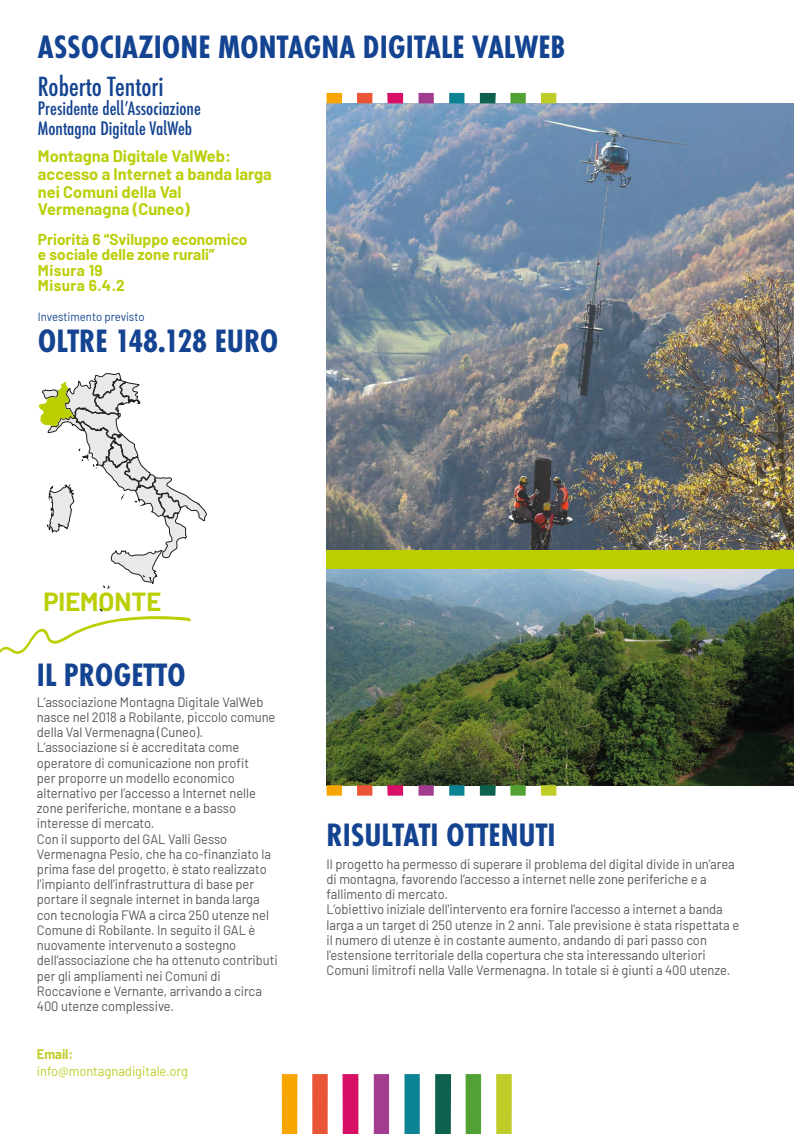
<style>
.page{position:relative;width:794px;height:1134px;background:#fff}
.page>*{position:absolute;margin:0;border:0;box-sizing:border-box;transform-origin:0 0}
.t1{font:700 29.8px "Futura Next Cn";color:#134391}
.t2{font:700 29.76px "Futura Next Cn";color:#134391}
.t3{font:500 25.6px "Futura Next Cn";color:#134391}
.t4{font:700 25.56px "Barlow";color:#bace00}
.t5{font:500 18px/19.6px "Futura Next Cn";color:#134391}
.t6{font:700 16.4px/17.6px "Barlow";color:#bbcf0a}
.t7{font:700 15.4px/15.6px "Barlow";color:#bbcf0a}
.t8{font:13.6px/15.2px "Barlow";color:#575756;scale:.95 1}
.t9{font:13.6px "Barlow";color:#c0cd28;scale:.95 1}
.t10{font:700 13.6px "Barlow";color:#c0cd28;scale:.95 1}
.t11{font:12px "Barlow";letter-spacing:-.005em;color:#12448e;scale:.95 1}
</style>
<div class="page">
<img style="left:326px;top:568px;width:468px;height:217px">
<img style="left:326px;top:103px;width:468px;height:447px">
<svg style="left:282px;top:1074px;width:15px;height:60px"></svg>
<svg style="left:312px;top:1074px;width:16px;height:60px"></svg>
<svg style="left:342px;top:1074px;width:16px;height:60px"></svg>
<div style="left:374px;top:1074px;width:15px;height:60px;background:#a23c8f"></div>
<div style="left:404px;top:1074px;width:16px;height:60px;background:#0c8392"></div>
<svg style="left:435px;top:1074px;width:16px;height:60px"></svg>
<svg style="left:465px;top:1074px;width:16px;height:60px"></svg>
<svg style="left:496px;top:1074px;width:16px;height:60px"></svg>
<svg style="left:326px;top:93px;width:16px;height:10px"></svg>
<svg style="left:357px;top:93px;width:15px;height:10px"></svg>
<svg style="left:387px;top:93px;width:16px;height:10px"></svg>
<div style="left:418px;top:93px;width:16px;height:10px;background:#a23c8f"></div>
<div style="left:449px;top:93px;width:15px;height:10px;background:#0c8392"></div>
<svg style="left:480px;top:93px;width:16px;height:10px"></svg>
<svg style="left:510px;top:93px;width:16px;height:10px"></svg>
<svg style="left:541px;top:93px;width:15px;height:10px"></svg>
<svg style="left:326px;top:785px;width:16px;height:11px"></svg>
<svg style="left:357px;top:785px;width:15px;height:11px"></svg>
<svg style="left:387px;top:785px;width:16px;height:11px"></svg>
<div style="left:418px;top:785px;width:16px;height:11px;background:#a23c8f"></div>
<div style="left:449px;top:785px;width:15px;height:11px;background:#0c8392"></div>
<svg style="left:480px;top:785px;width:16px;height:11px"></svg>
<svg style="left:510px;top:785px;width:16px;height:11px"></svg>
<svg style="left:541px;top:785px;width:15px;height:11px"></svg>
<svg style="left:39px;top:373px;width:168px;height:216px"></svg>
<svg style="left:0;top:609px;width:191px;height:45px"></svg>
<div style="left:326px;top:550px;width:468px;height:18px;background:#bace00"></div>
<h2 class="t2" style="left:38px;top:27px;width:529px">ASSOCIAZIONE MONTAGNA DIGITALE VALWEB</h2>
<h3 class="t3" style="left:38px;top:71px;width:127px">Roberto Tentori</h3>
<h3 class="t5" style="left:38px;top:99px;width:164px">Presidente dell’Associazione<br>Montagna Digitale ValWeb</h3>
<p class="t6" style="left:38px;top:146px;width:235px">Montagna Digitale ValWeb: accesso a Internet a banda larga nei Comuni della Val<br>Vermenagna (Cuneo)</p>
<p class="t7" style="left:38px;top:230px;width:211px">Priorità 6 “Sviluppo economico e sociale delle zone rurali”<br>Misura 19<br>Misura 6.4.2</p>
<h2 class="t2" style="left:38px;top:321px;width:242px">OLTRE 148.128 EURO</h2>
<p class="t11" style="left:38px;top:307px;width:114px">Investimento previsto</p>
<h3 class="t4" style="left:43px;top:583px;width:119px">PIEMONTE</h3>
<h1 class="t1" style="left:37px;top:655px;width:150px">IL PROGETTO</h1>
<p class="t8" style="left:37px;top:693px;width:255px">L’associazione Montagna Digitale ValWeb nasce nel 2018 a Robilante, piccolo comune della Val Vermenagna (Cuneo).<br>L’associazione si è accreditata come operatore di comunicazione non profit<br>per proporre un modello economico alternativo per l’accesso a Internet nelle zone periferiche, montane e a basso interesse di mercato.<br>Con il supporto del GAL Valli Gesso Vermenagna Pesio, che ha co-finanziato la prima fase del progetto, è stato realizzato l'impianto dell'infrastruttura di base per portare il segnale internet in banda larga con tecnologia FWA a circa 250 utenze nel Comune di Robilante. In seguito il GAL è nuovamente intervenuto a sostegno dell’associazione che ha ottenuto contributi per gli ampliamenti nei Comuni di Roccavione e Vernante, arrivando a circa 400 utenze complessive.</p>
<p class="t10" style="left:37px;top:1044px;width:40px">Email:</p>
<p class="t9" style="left:37px;top:1061px;width:160px">info@montagnadigitale.org</p>
<h1 class="t1" style="left:326px;top:815px;width:230px">RISULTATI OTTENUTI</h1>
<p class="t8" style="left:326px;top:855px;width:436px">Il progetto ha permesso di superare il problema del digital divide in un’area di montagna, favorendo l’accesso a internet nelle zone periferiche e a fallimento di mercato.<br>L’obiettivo iniziale dell'intervento era fornire l'accesso a internet a banda larga a un target di 250 utenze in 2 anni. Tale previsione è stata rispettata e il numero di utenze è in costante aumento, andando di pari passo con l'estensione territoriale della copertura che sta interessando ulteriori Comuni limitrofi nella Valle Vermenagna. In totale si è giunti a 400 utenze.</p>
</div>
